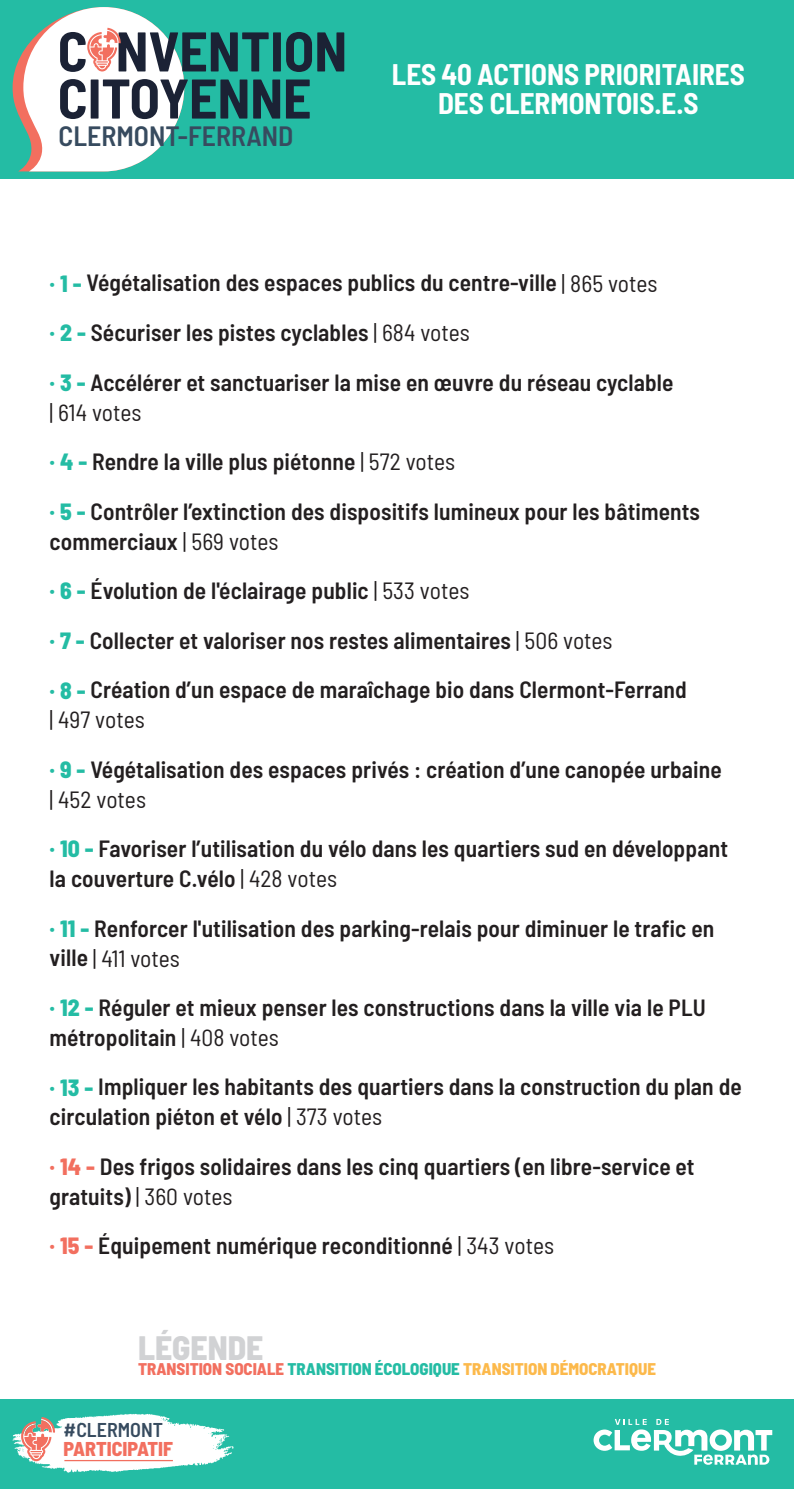
<style>
.page{position:relative;width:794px;height:1489px;background:#fff}
.page>*{position:absolute;margin:0;border:0;box-sizing:border-box;transform-origin:0 0}
.t1{font:700 semi-condensed 55.76px/47.1px "Barlow";color:#1b2235}
.t2{font:800 semi-condensed 33.77px "Barlow";color:#d1d2d4}
.t3{font:700 semi-condensed 29.05px/29px "Barlow";color:#fff;text-align:center}
.t4{font:600 semi-condensed 27.89px "Barlow";color:#374b5f}
.t5{font:600 semi-condensed 23.45px/49.6px "Barlow";letter-spacing:.005em;color:#231f20}
.t6{font:800 semi-condensed 19.95px "Barlow";color:#f26f5f}
.t7{font:600 semi-condensed 19.95px "Barlow";color:#374b5f}
.t8{font:800 semi-condensed 16.87px "Barlow";color:#fcb94b}
.s1{font-weight:800;color:#24bca4}
.s2{font-weight:400}
.s3{font-weight:800;color:#f26f5f}
.s4{color:#f26f5f}
.s5{color:#24bca4}
</style>
<div class="page">
<div style="left:0;top:1399px;width:794px;height:89px;background:#24bca4"></div>
<svg style="left:13px;top:1413px;width:221px;height:59px"></svg>
<svg style="left:593px;top:1419px;width:179px;height:45px"></svg>
<div style="left:0;top:0;width:794px;height:179px;background:#24bca4"></div>
<svg style="left:13px;top:7px;width:171px;height:164px"></svg>
<h1 class="t1" style="left:58px;top:24px;width:291px">C NVENTION<br>CITOYENNE</h1>
<p class="t4" style="left:59px;top:116px;width:236px">CLERMONT-FERRAND</p>
<p class="t3" style="left:392px;top:58px;width:354px">LES 40 ACTIONS PRIORITAIRES<br>DES CLERMONTOIS.E.S</p>
<p class="t5" style="left:50px;top:256px;width:625px"><span class="s1">· 1 -</span> Végétalisation des espaces publics du centre-ville <span class="s2">| 865 votes<br></span><span class="s1">· 2 -</span> Sécuriser les pistes cyclables <span class="s2">| 684 votes<br></span><span class="s1">· 3 -</span> Accélérer et sanctuariser la mise en œuvre du réseau cyclable</p>
<p class="t5" style="left:50px;top:386px;width:652px;line-height:49.5px"><span class="s2">| 614 votes<br></span><span class="s1">· 4 -</span> Rendre la ville plus piétonne <span class="s2">| 572 votes<br></span><span class="s1">· 5 -</span> Contrôler l’extinction des dispositifs lumineux pour les bâtiments</p>
<p class="t5" style="left:50px;top:514px;width:639px">commerciaux <span class="s2">| 569 votes<br></span><span class="s1">· 6 -</span> Évolution de l'éclairage public <span class="s2">| 533 votes<br></span><span class="s1">· 7 -</span> Collecter et valoriser nos restes alimentaires <span class="s2">| 506 votes<br></span><span class="s1">· 8 -</span> Création d’un espace de maraîchage bio dans Clermont-Ferrand</p>
<p class="t5" style="left:50px;top:693px;width:673px;line-height:49.3px"><span class="s2">| 497 votes<br></span><span class="s1">· 9 -</span> Végétalisation des espaces privés : création d’une canopée urbaine</p>
<p class="t5" style="left:50px;top:773px;width:680px;line-height:49.3px"><span class="s2">| 452 votes<br></span><span class="s1">· 10 -</span> Favoriser l’utilisation du vélo dans les quartiers sud en développant</p>
<p class="t5" style="left:50px;top:852px;width:666px">la couverture C.vélo <span class="s2">| 428 votes<br></span><span class="s1">· 11 -</span> Renforcer l'utilisation des parking-relais pour diminuer le trafic en</p>
<p class="t5" style="left:50px;top:931px;width:657px;line-height:49.3px">ville <span class="s2">| 411 votes<br></span><span class="s1">· 12 -</span> Réguler et mieux penser les constructions dans la ville via le PLU</p>
<p class="t5" style="left:50px;top:1010px;width:694px">métropolitain <span class="s2">| 408 votes<br></span><span class="s1">· 13 -</span> Impliquer les habitants des quartiers dans la construction du plan de</p>
<p class="t5" style="left:50px;top:1090px;width:646px">circulation piéton et vélo <span class="s2">| 373 votes<br></span><span class="s3">· 14 -</span> Des frigos solidaires dans les cinq quartiers (en libre-service et</p>
<p class="t5" style="left:50px;top:1169px;width:506px">gratuits) <span class="s2">| 360 votes<br></span><span class="s3">· 15 -</span> Équipement numérique reconditionné <span class="s2">| 343 votes</span></p>
<h2 class="t2" style="left:138px;top:1322px;width:127px">LÉGENDE</h2>
<p class="t8" style="left:138px;top:1356px;width:519px"><span class="s4">TRANSITION SOCIALE</span> <span class="s5">TRANSITION ÉCOLOGIQUE</span> TRANSITION DÉMOCRATIQUE</p>
<p class="t7" style="left:64px;top:1415px;width:101px">#CLERMONT</p>
<p class="t6" style="left:64px;top:1434px;width:111px">PARTICIPATIF</p>
</div>
